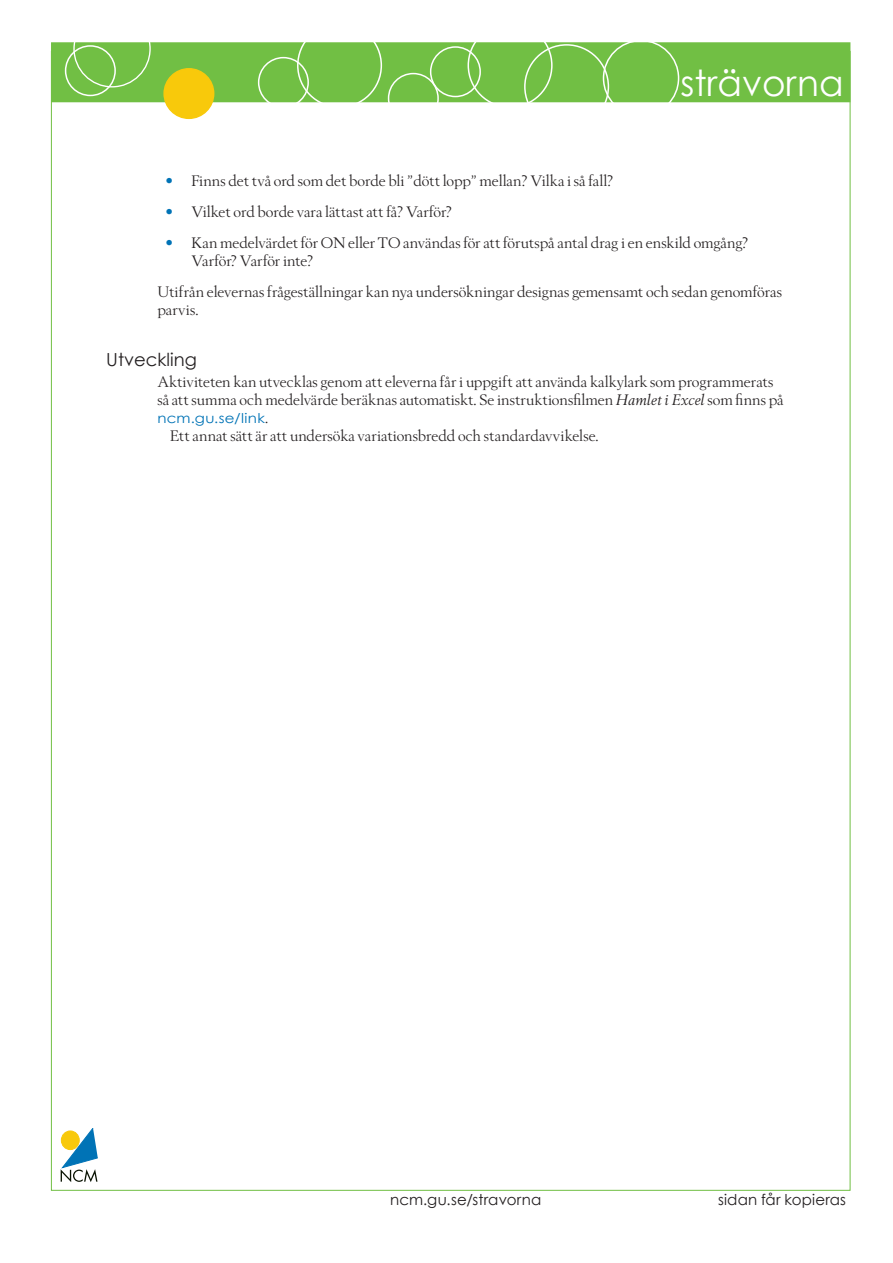
<style>
.page{position:relative;width:893px;height:1263px;background:#fff}
.page>*{position:absolute;margin:0;border:0;box-sizing:border-box;transform-origin:0 0}
.CenturyGothic1{font:36px "Century Gothic";color:#fff}
.L-rubrik{font:18px "Century Gothic";color:#231f20}
.L-bröd{font:15px/18px "Berling Nova Display Pro";letter-spacing:.005em;color:#231f20}
.L-bröd-indrag{font:15px "Berling Nova Display Pro";letter-spacing:.005em;color:#231f20}
.t1{font:15px "Century Gothic";letter-spacing:.015em;color:#231f20}
.L-bröd-2{font:13.5px "Century Gothic";letter-spacing:.02em;color:#0073b6;scale:1.11 1}
.s1{color:#0073b6}
.s2{font-style:italic}
.s3{font-family:"Berling Nova Display Pro";font-size:15px;color:#231f20}
</style>
<div class="page">
<svg style="left:61px;top:1128px;width:37px;height:54px"></svg>
<div style="left:51px;top:42px;width:799px;height:60px;background:#71bf44"></div>
<div style="left:73px;top:10px;width:78px;height:77px;border:1px solid #fff;border-radius:50%"></div>
<div style="left:65px;top:45px;width:51px;height:51px;border:2px solid #fff;border-radius:50%"></div>
<div style="left:258px;top:57px;width:51px;height:51px;border:2px solid #fff;border-radius:50%"></div>
<div style="left:297px;top:23px;width:85px;height:85px;border:2px solid #fff;border-radius:50%"></div>
<div style="left:388px;top:73px;width:51px;height:51px;border:2px solid #fff;border-radius:50%"></div>
<div style="left:430px;top:46px;width:51px;height:51px;border:2px solid #fff;border-radius:50%"></div>
<div style="left:468px;top:23px;width:85px;height:85px;border:2px solid #fff;border-radius:50%"></div>
<div style="left:524px;top:44px;width:85px;height:85px;border:2px solid #fff;border-radius:50%"></div>
<div style="left:603px;top:40px;width:76px;height:76px;border:2px solid #fff;border-radius:50%"></div>
<div style="left:164px;top:69px;width:50px;height:49px;background:#f8c90b;border-radius:50%"></div>
<div style="left:163px;top:68px;width:51px;height:51px;border:2px solid #f8c90b;border-radius:50%"></div>
<p class="CenturyGothic1" style="left:680px;top:61px;width:165px">strävorna</p>
<p class="L-bröd" style="left:166px;top:172px;width:449px"><span class="s1">•</span> Finns det två ord som det borde bli ”dött lopp” mellan? Vilka i så fall?</p>
<p class="L-bröd" style="left:166px;top:203px;width:288px"><span class="s1">•</span> Vilket ord borde vara lättast att få? Varför?</p>
<p class="L-bröd" style="left:191px;top:233px;width:559px;text-indent:-26px"><span class="s1">•</span> Kan medelvärdet för ON eller TO användas för att förutspå antal drag i en enskild omgång?<br>Varför? Varför inte?</p>
<p class="L-bröd" style="left:157px;top:283px;width:626px">Utifrån elevernas frågeställningar kan nya undersökningar designas gemensamt och sedan genomföras parvis.</p>
<p class="L-rubrik" style="left:106px;top:348px;width:92px">Utveckling</p>
<p class="L-bröd" style="left:157px;top:373px;width:628px">Aktiviteten kan utvecklas genom att eleverna får i uppgift att använda kalkylark som programmerats så att summa och medelvärde beräknas automatiskt. Se instruktionsfilmen <span class="s2">Hamlet i Excel</span> som finns på</p>
<p class="L-bröd-2" style="left:157px;top:410px;width:101px">ncm.gu.se/link<span class="s3">.</span></p>
<p class="L-bröd-indrag" style="left:170px;top:427px;width:430px">Ett annat sätt är att undersöka variationsbredd och standardavvikelse.</p>
<p class="t1" style="left:390px;top:1190px;width:153px">ncm.gu.se/stravorna</p>
<p class="t1" style="left:718px;top:1190px;width:130px">sidan får kopieras</p>
</div>
